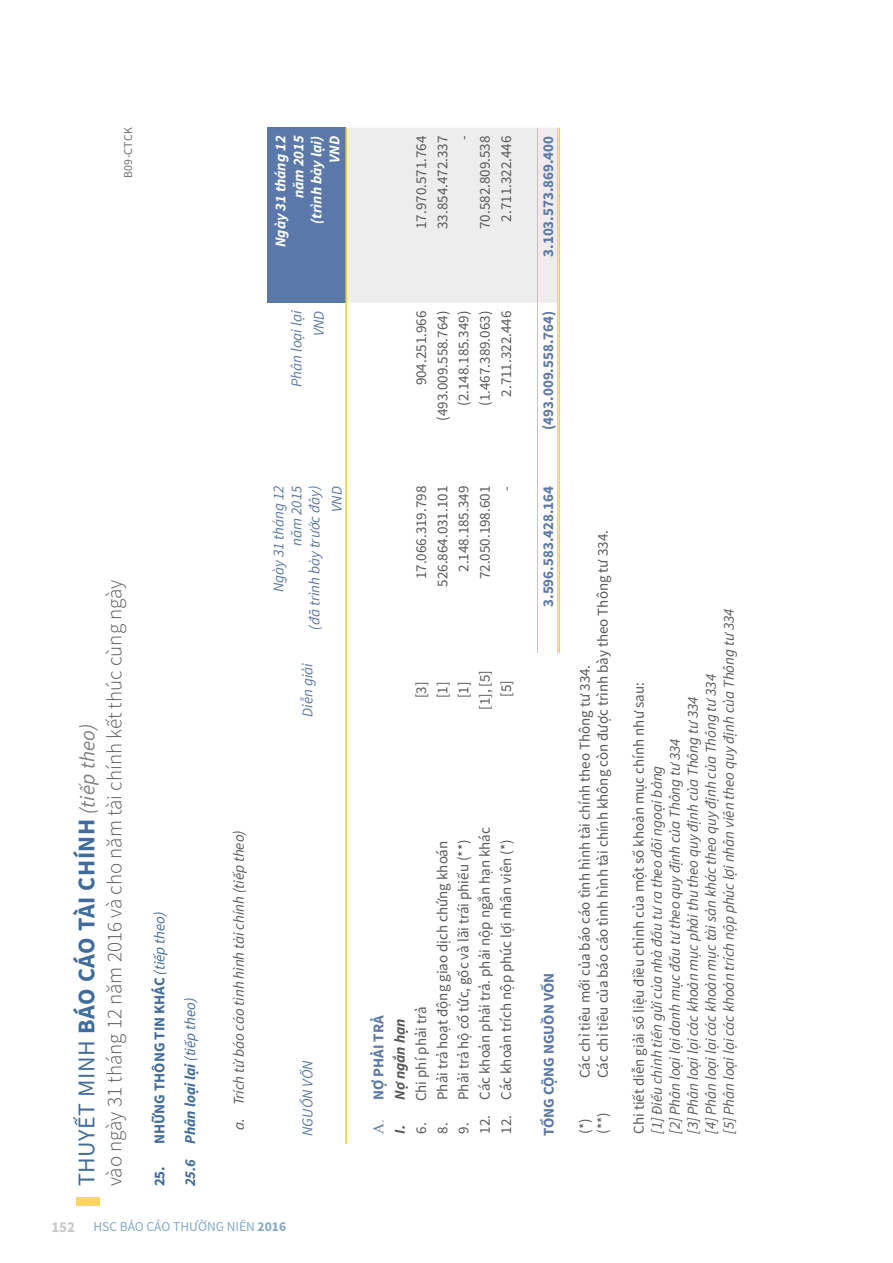
<style>
.page{position:relative;width:893px;height:1263px;background:#fff}
.page>*{position:absolute;margin:0;border:0;box-sizing:border-box;transform-origin:0 0}
.t1{font:700 24px "Source Sans Pro";letter-spacing:.025em;color:#3f6c9f}
.t2{font:300 21px "Source Sans Pro";color:#58595b}
.t3{font:15px "Source Sans Pro";color:#58595b}
.t4{font:italic 15px/18px "Source Sans Pro";color:#58595b}
.t5{font:italic 15px/18px "Source Sans Pro";color:#5a78a9;text-align:right}
.t6{font:700 15px "Source Sans Pro";color:#5a78a9}
.t7{font:700 15px/30.8px "Source Sans Pro";color:#3f6c9f}
.t8{font:italic 700 15px/18px "Source Sans Pro";color:#fff;text-align:right}
.t9{font:italic 700 15px/21.3px "Source Sans Pro";color:#58595b}
.t10{font:13.5px "Source Sans Pro";color:#84a8cb}
.t11{font:12px "Source Sans Pro";letter-spacing:.025em;color:#6d6e71}
.s1{font-weight:700;font-size:15px;color:#c7c8ca}
.s2{font-weight:700}
.s3{font-weight:400}
.s4{font-weight:400;font-style:italic;font-size:21px;color:#808285}
.s5{font-weight:400;font-style:italic}
.s6{font-style:italic}
.s7{font-family:"Times New Roman";font-weight:400;font-style:normal;color:#5a78a9}
.s8{font-style:normal;color:#5a78a9}
</style>
<div class="page">
<div style="left:268px;top:128px;width:78px;height:175px;background:#5a78a9"></div>
<div style="left:347px;top:128px;width:210px;height:175px;background:#ededee"></div>
<hr style="left:345px;top:727px;width:2px;height:417px;background:#ffc810">
<hr style="left:345px;top:653px;width:2px;height:74px;background:#ffc810">
<hr style="left:345px;top:478px;width:2px;height:175px;background:#ffc810">
<hr style="left:345px;top:303px;width:2px;height:175px;background:#ffc810">
<hr style="left:345px;top:128px;width:2px;height:175px;background:#ffc810">
<hr style="left:537px;top:478px;width:1px;height:175px;background:#ffc810">
<hr style="left:537px;top:303px;width:1px;height:175px;background:#ffc810">
<hr style="left:537px;top:128px;width:1px;height:175px;background:#ffc810">
<hr style="left:557px;top:478px;width:1px;height:175px;background:#ffc810">
<hr style="left:559px;top:478px;width:1px;height:175px;background:#ffc810">
<hr style="left:557px;top:303px;width:1px;height:175px;background:#ffc810">
<hr style="left:559px;top:303px;width:1px;height:175px;background:#ffc810">
<hr style="left:557px;top:128px;width:1px;height:175px;background:#ffc810">
<hr style="left:559px;top:128px;width:1px;height:175px;background:#ffc810">
<div style="left:77px;top:1197px;width:23px;height:8px;background:#ffd363"></div>
<p class="t11" style="left:121px;top:178px;width:52px;rotate:-90deg">B09-CTCK</p>
<p class="t8" style="left:272px;top:247px;width:113px;rotate:-90deg">Ngày 31 tháng 12 năm 2015<br>(trình bày lại)<br>VND</p>
<p class="t5" style="left:285px;top:387px;width:78px;line-height:22.5px;rotate:-90deg">Phân loại lại<br>VND</p>
<p class="t5" style="left:269px;top:630px;width:146px;rotate:-90deg">Ngày 31 tháng 12<br>năm 2015<br>(đã trình bày trước đây)</p>
<p class="t5" style="left:328px;top:512px;width:27px;rotate:-90deg">VND</p>
<h2 class="t2" style="left:102px;top:1186px;width:608px;rotate:-90deg">vào ngày 31 tháng 12 năm 2016 và cho năm tài chính kết thúc cùng ngày</h2>
<p class="t10" style="left:51px;top:1218px;width:236px"><span class="s1">152</span> HSC BÁO CÁO THƯỜNG NIÊN <span class="s2">2016</span></p>
<p class="t5" style="left:299px;top:717px;width:55px;rotate:-90deg">Diễn giải</p>
<h1 class="t1" style="left:70px;top:1186px;width:465px;rotate:-90deg"><span class="s3">THUYẾT MINH</span> BÁO CÁO TÀI CHÍNH <span class="s4">(tiếp theo)</span></h1>
<p class="t4" style="left:230px;top:1130px;width:302px;rotate:-90deg">a. Trích từ báo cáo tình hình tài chính (tiếp theo)</p>
<p class="t7" style="left:144px;top:1186px;width:277px;rotate:-90deg">25. NHỮNG THÔNG TIN KHÁC <span class="s5">(tiếp theo)<br></span><span class="s6">25.6 Phân loại lại</span> <span class="s5">(tiếp theo)</span></p>
<p class="t5" style="left:299px;top:1136px;width:77px;rotate:-90deg">NGUỒN VỐN</p>
<p class="t3" style="left:412px;top:229px;width:95px;rotate:-90deg">17.970.571.764</p>
<p class="t3" style="left:433px;top:229px;width:95px;rotate:-90deg">33.854.472.337</p>
<p class="t3" style="left:454px;top:140px;width:6px;rotate:-90deg">-</p>
<p class="t3" style="left:475px;top:229px;width:95px;rotate:-90deg">70.582.809.538</p>
<p class="t3" style="left:497px;top:222px;width:87px;rotate:-90deg">2.711.322.446</p>
<p class="t3" style="left:412px;top:385px;width:76px;rotate:-90deg">904.251.966</p>
<p class="t3" style="left:433px;top:421px;width:111px;rotate:-90deg">(493.009.558.764)</p>
<p class="t3" style="left:475px;top:406px;width:96px;rotate:-90deg">(1.467.389.063)</p>
<p class="t3" style="left:454px;top:406px;width:96px;rotate:-90deg">(2.148.185.349)</p>
<p class="t3" style="left:497px;top:397px;width:87px;rotate:-90deg">2.711.322.446</p>
<p class="t3" style="left:412px;top:579px;width:95px;rotate:-90deg">17.066.319.798</p>
<p class="t3" style="left:433px;top:587px;width:102px;rotate:-90deg">526.864.031.101</p>
<p class="t3" style="left:454px;top:572px;width:87px;rotate:-90deg">2.148.185.349</p>
<p class="t3" style="left:475px;top:579px;width:95px;rotate:-90deg">72.050.198.601</p>
<p class="t3" style="left:497px;top:491px;width:6px;rotate:-90deg">-</p>
<p class="t3" style="left:412px;top:698px;width:18px;rotate:-90deg">[3]</p>
<p class="t3" style="left:433px;top:698px;width:18px;rotate:-90deg">[1]</p>
<p class="t3" style="left:454px;top:698px;width:18px;rotate:-90deg">[1]</p>
<p class="t3" style="left:475px;top:710px;width:41px;rotate:-90deg">[1], [5]</p>
<p class="t3" style="left:497px;top:697px;width:18px;rotate:-90deg">[5]</p>
<p class="t3" style="left:475px;top:1133px;width:308px;rotate:-90deg">12. Các khoản phải trả. phải nộp ngắn hạn khác</p>
<p class="t3" style="left:497px;top:1133px;width:296px;rotate:-90deg">12. Các khoản trích nộp phúc lợi nhân viên (*)</p>
<p class="t3" style="left:454px;top:1133px;width:295px;rotate:-90deg">9. Phải trả hộ cổ tức, gốc và lãi trái phiếu (**)</p>
<p class="t3" style="left:433px;top:1133px;width:294px;rotate:-90deg">8. Phải trả hoạt động giao dịch chứng khoán</p>
<p class="t9" style="left:368px;top:1133px;width:120px;rotate:-90deg"><span class="s7">A.</span> <span class="s8">NỢ PHẢI TRẢ<br></span>I. Nợ ngắn hạn</p>
<p class="t3" style="left:412px;top:1133px;width:128px;rotate:-90deg">6. Chi phí phải trả</p>
<p class="t6" style="left:538px;top:257px;width:122px;rotate:-90deg">3.103.573.869.400</p>
<p class="t6" style="left:538px;top:430px;width:120px;rotate:-90deg">(493.009.558.764)</p>
<p class="t6" style="left:538px;top:607px;width:122px;rotate:-90deg">3.596.583.428.164</p>
<p class="t6" style="left:539px;top:1136px;width:164px;rotate:-90deg">TỔNG CỘNG NGUỒN VỐN</p>
<p class="t3" style="left:593px;top:1078px;width:550px;rotate:-90deg">Các chỉ tiêu của báo cáo tình hình tài chính không còn được trình bày theo Thông tư 334.</p>
<p class="t3" style="left:575px;top:1078px;width:415px;rotate:-90deg">Các chỉ tiêu mới của báo cáo tình hình tài chính theo Thông tư 334.</p>
<p class="t3" style="left:593px;top:1134px;width:23px;rotate:-90deg">(**)</p>
<p class="t3" style="left:575px;top:1134px;width:17px;rotate:-90deg">(*)</p>
<p class="t4" style="left:648px;top:1134px;width:526px;rotate:-90deg">[1] Điều chỉnh tiền gửi của nhà đầu tư ra theo dõi ngoại bảng<br>[2] Phân loại lại danh mục đầu tư theo quy định của Thông tư 334<br>[3] Phân loại lại các khoản mục phải thu theo quy định của Thông tư 334<br>[4] Phân loại lại các khoản mục tài sản khác theo quy định của Thông tư 334<br>[5] Phân loại lại các khoản trích nộp phúc lợi nhân viên theo quy định của Thông tư 334</p>
<p class="t3" style="left:629px;top:1134px;width:453px;rotate:-90deg">Chi tiết diễn giải số liệu điều chỉnh của một số khoản mục chính như sau:</p>
</div>
